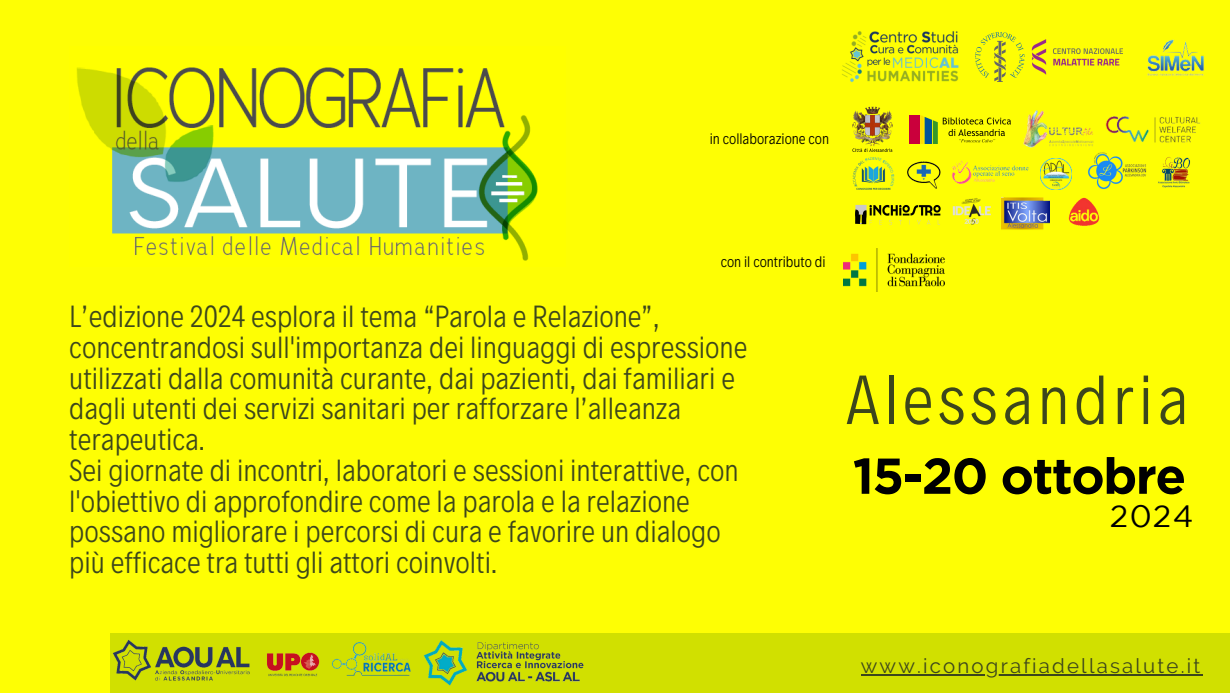
<style>
.page{position:relative;width:1230px;height:693px;background:#fefe04}
.page>*{position:absolute;margin:0;border:0;box-sizing:border-box;transform-origin:0 0}
.t1{font:300 70.3px "Decalotype";letter-spacing:.06em;color:#3c461c}
.t2{font:700 50.3px "Gotham";letter-spacing:-.03em;color:#000}
.t3{font:300 31px/30.8px "Decalotype";color:#3c461c}
.t4{font:30.8px "Gotham";color:#000}
.t5{font:20.4px "Raleway";letter-spacing:.105em;color:#3c461c}
.t6{font:300 15.4px "Decalotype";color:#000}
</style>
<div class="page">
<img style="left:77px;top:67px;width:461px;height:194px">
<div style="left:110px;top:633px;width:1120px;height:60px;background:#d1e000"></div>
<img style="left:331px;top:642px;width:80px;height:34px">
<img style="left:267px;top:652px;width:53px;height:25px">
<img style="left:113px;top:639px;width:137px;height:42px">
<hr style="left:861px;top:674px;width:341px;height:2px;background:#3c461c">
<img style="left:423px;top:640px;width:161px;height:46px">
<img style="left:1147px;top:39px;width:57px;height:37px">
<img style="left:842px;top:31px;width:117px;height:52px">
<img style="left:975px;top:33px;width:148px;height:48px">
<img style="left:844px;top:249px;width:101px;height:42px">
<img style="left:952px;top:160px;width:77px;height:24px">
<img style="left:1040px;top:158px;width:32px;height:32px">
<img style="left:910px;top:115px;width:100px;height:29px">
<img style="left:1023px;top:110px;width:71px;height:38px">
<img style="left:852px;top:106px;width:41px;height:40px">
<img style="left:1002px;top:196px;width:47px;height:34px">
<img style="left:1088px;top:152px;width:59px;height:37px">
<img style="left:952px;top:198px;width:39px;height:27px">
<img style="left:855px;top:204px;width:86px;height:21px">
<img style="left:1068px;top:197px;width:32px;height:29px">
<img style="left:1105px;top:116px;width:96px;height:27px">
<img style="left:1158px;top:157px;width:32px;height:31px">
<img style="left:852px;top:146px;width:43px;height:44px">
<img style="left:907px;top:161px;width:34px;height:28px">
<p class="t6" style="left:710px;top:129px;width:121px">in collaborazione con</p>
<h4 class="t6" style="left:721px;top:251px;width:106px">con il contributo di</h4>
<p class="t3" style="left:69px;top:299px;width:680px">L’edizione 2024 esplora il tema “Parola e Relazione”, concentrandosi sull'importanza dei linguaggi di espressione utilizzati dalla comunità curante, dai pazienti, dai familiari e dagli utenti dei servizi sanitari per rafforzare l’alleanza terapeutica.<br>Sei giornate di incontri, laboratori e sessioni interattive, con l'obiettivo di approfondire come la parola e la relazione possano migliorare i percorsi di cura e favorire un dialogo più efficace tra tutti gli attori coinvolti.</p>
<p class="t1" style="left:846px;top:353px;width:344px">Alessandria</p>
<p class="t2" style="left:853px;top:457px;width:335px">15-20 ottobre</p>
<h3 class="t4" style="left:1110px;top:505px;width:85px">2024</h3>
<p class="t5" style="left:861px;top:653px;width:341px">www.iconografiadellasalute.it</p>
</div>
